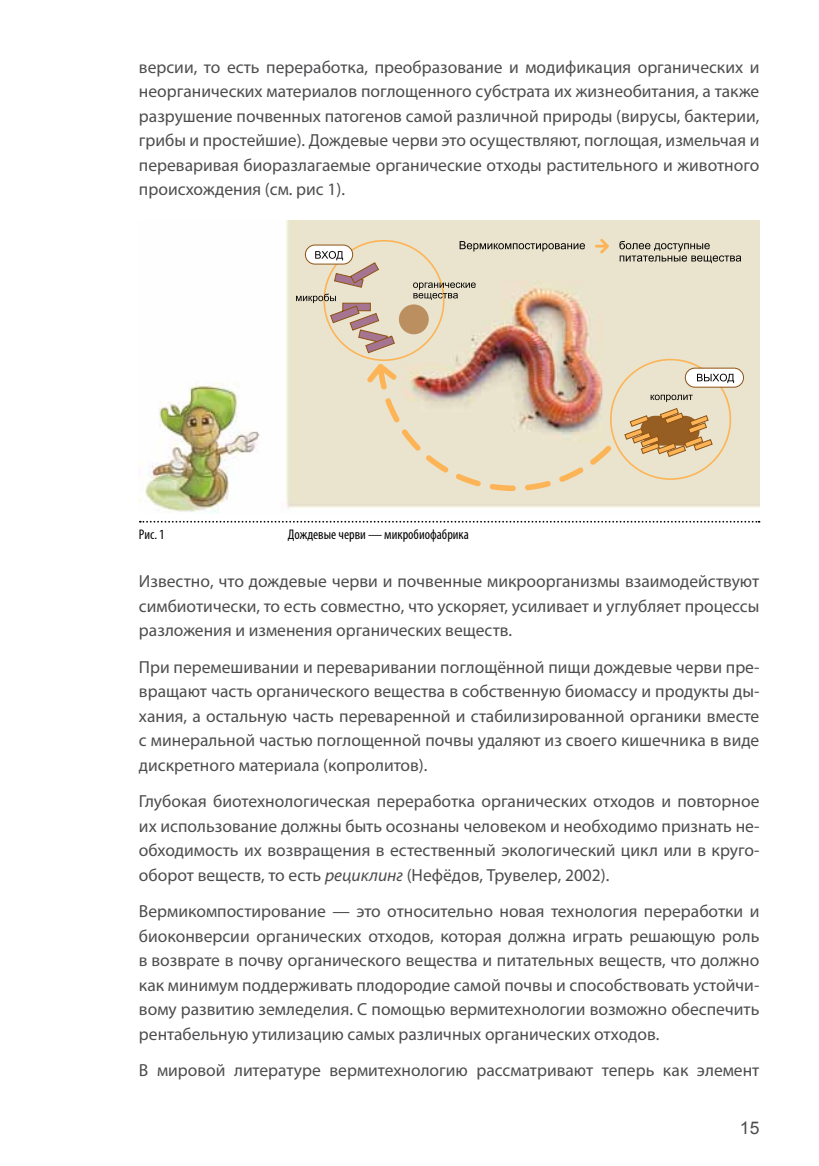
<style>
.page{position:relative;width:819px;height:1166px;background:#fff}
.page>*{position:absolute;margin:0;border:0;box-sizing:border-box;transform-origin:0 0}
.t1{font:17.5px/24.5px "Myriad Pro";color:#4d4d4f;text-align:justify}
.t2{font:17.5px "Arial";color:#4d4d4f}
.t3{font:condensed 14px "Myriad Pro";color:#000}
.s1{font-style:italic}
</style>
<div class="page">
<img style="left:139px;top:221px;width:620px;height:292px">
<svg style="left:732px;top:241px;width:9px;height:22px"></svg>
<img style="left:322px;top:239px;width:410px;height:242px">
<div style="left:399px;top:304px;width:30px;height:30px;background:#bc8f61;border-radius:50%"></div>
<svg style="left:385px;top:398px;width:15px;height:25px"></svg>
<svg style="left:367px;top:363px;width:30px;height:27px"></svg>
<svg style="left:401px;top:429px;width:47px;height:44px;background:#ecddbe"></svg>
<svg style="left:455px;top:473px;width:26px;height:14px"></svg>
<svg style="left:489px;top:484px;width:26px;height:7px"></svg>
<svg style="left:525px;top:481px;width:26px;height:9px"></svg>
<svg style="left:559px;top:467px;width:24px;height:15px"></svg>
<svg style="left:589px;top:445px;width:22px;height:20px"></svg>
<div style="left:305px;top:245px;width:47px;height:19px;background:#fff;border-radius:10px"></div>
<div style="left:305px;top:245px;width:48px;height:19px;border:1px solid #8e5213;border-radius:10px"></div>
<div style="left:685px;top:368px;width:58px;height:19px;background:#fff;border-radius:10px"></div>
<div style="left:684px;top:368px;width:59px;height:20px;border:1px solid #8e5213;border-radius:10px"></div>
<svg style="left:595px;top:239px;width:14px;height:15px"></svg>
<svg style="left:296px;top:251px;width:99px;height:103px;background:#daccba"></svg>
<svg style="left:413px;top:282px;width:62px;height:18px"></svg>
<svg style="left:624px;top:395px;width:89px;height:62px;background:#ceae82"></svg>
<svg style="left:697px;top:374px;width:37px;height:9px"></svg>
<svg style="left:140px;top:521px;width:619px;height:2px"></svg>
<p class="t1" style="left:139px;top:54px;width:622px">версии, то есть переработка, преобразование и модификация органических и неорганических материалов поглощенного субстрата их жизнеобитания, а также разрушение почвенных патогенов самой различной природы (вирусы, бактерии, грибы и простейшие). Дождевые черви это осуществляют, поглощая, измельчая и переваривая биоразлагаемые органические отходы растительного и животного происхождения (см. рис 1).</p>
<p class="t3" style="left:139px;top:526px;width:27px">Рис. 1</p>
<p class="t3" style="left:288px;top:526px;width:183px">Дождевые черви — микробиофабрика</p>
<p class="t1" style="left:139px;top:569px;width:622px">Известно, что дождевые черви и почвенные микроорганизмы взаимодействуют симбиотически, то есть совместно, что ускоряет, усиливает и углубляет процессы разложения и изменения органических веществ.</p>
<p class="t1" style="left:139px;top:654px;width:622px">При перемешивании и переваривании поглощённой пищи дождевые черви пре&shy;вращают часть органического вещества в собственную биомассу и продукты ды&shy;хания, а остальную часть переваренной и стабилизированной органики вместе с минеральной частью поглощенной почвы удаляют из своего кишечника в виде дискретного материала (копролитов).</p>
<p class="t1" style="left:139px;top:789px;width:622px">Глубокая биотехнологическая переработка органических отходов и повторное их использование должны быть осознаны человеком и необходимо признать не&shy;обходимость их возвращения в естественный экологический цикл или в круго&shy;оборот веществ, то есть <span class="s1">рециклинг</span> (Нефёдов, Трувелер, 2002).</p>
<p class="t1" style="left:139px;top:898px;width:622px">Вермикомпостирование — это относительно новая технология переработки и биоконверсии органических отходов, которая должна играть решающую роль в возврате в почву органического вещества и питательных веществ, что должно как минимум поддерживать плодородие самой почвы и способствовать устойчи&shy;вому развитию земледелия. С помощью вермитехнологии возможно обеспечить рентабельную утилизацию самых различных органических отходов.</p>
<p class="t1" style="left:139px;top:1057px;width:622px">В мировой литературе вермитехнологию рассматривают теперь как элемент</p>
<p class="t2" style="left:740px;top:1116px;width:21px">15</p>
</div>
